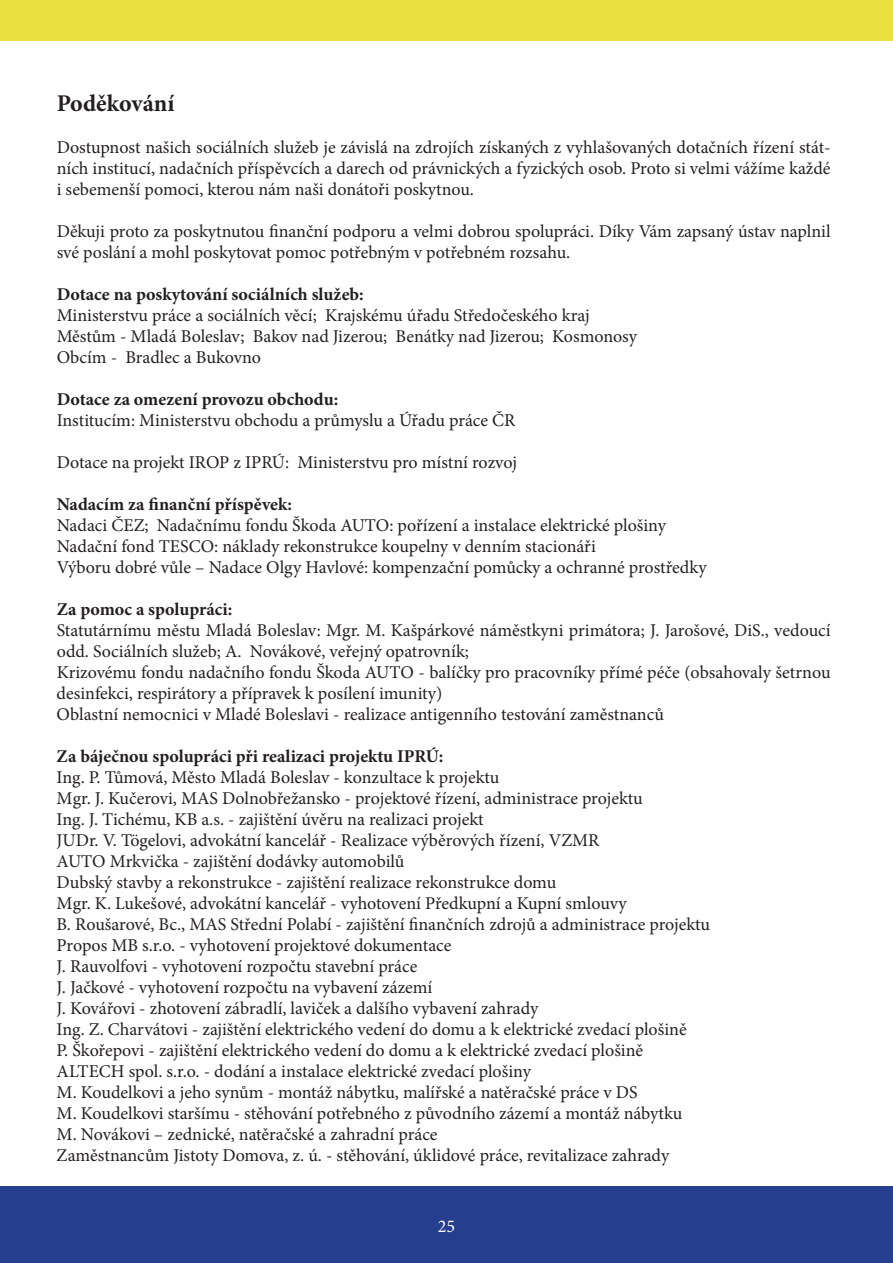
<style>
.page{position:relative;width:893px;height:1263px;background:#fff}
.page>*{position:absolute;margin:0;border:0;box-sizing:border-box;transform-origin:0 0}
.t1{font:700 24px "Minion Pro";color:#231f20}
.t2{font:18px/21px "Minion Pro";color:#231f20}
.t3{font:700 18px "Minion Pro";color:#231f20}
.t4{font:18px "Minion Pro";color:#fff}
</style>
<div class="page">
<div style="left:0;top:1186px;width:893px;height:77px;background:#253f8e"></div>
<div style="left:0;top:0;width:893px;height:40px;background:#e8e13f"></div>
<h1 class="t1" style="left:57px;top:86px;width:119px">Poděkování</h1>
<p class="t2" style="left:57px;top:137px;width:775px;text-align:justify">Dostupnost našich sociálních služeb je závislá na zdrojích získaných z vyhlašovaných dotačních řízení stát&shy;ních institucí, nadačních příspěvcích a darech od právnických a fyzických osob. Proto si velmi vážíme každé i sebemenší pomoci, kterou nám naši donátoři poskytnou.</p>
<p class="t2" style="left:57px;top:221px;width:775px">Děkuji proto za poskytnutou finanční podporu a velmi dobrou spolupráci. Díky Vám zapsaný ústav naplnil své poslání a mohl poskytovat pomoc potřebným v potřebném rozsahu.</p>
<p class="t3" style="left:57px;top:282px;width:308px">Dotace na poskytování sociálních služeb:</p>
<p class="t2" style="left:57px;top:305px;width:582px">Ministerstvu práce a sociálních věcí; Krajskému úřadu Středočeského kraj<br>Městům - Mladá Boleslav; Bakov nad Jizerou; Benátky nad Jizerou; Kosmonosy<br>Obcím - Bradlec a Bukovno</p>
<p class="t3" style="left:57px;top:387px;width:283px">Dotace za omezení provozu obchodu:</p>
<p class="t2" style="left:57px;top:410px;width:460px">Institucím: Ministerstvu obchodu a průmyslu a Úřadu práce ČR</p>
<p class="t2" style="left:57px;top:452px;width:462px">Dotace na projekt IROP z IPRÚ: Ministerstvu pro místní rozvoj</p>
<p class="t3" style="left:57px;top:492px;width:237px">Nadacím za finanční příspěvek:</p>
<p class="t2" style="left:57px;top:515px;width:651px">Nadaci ČEZ; Nadačnímu fondu Škoda AUTO: pořízení a instalace elektrické plošiny<br>Nadační fond TESCO: náklady rekonstrukce koupelny v denním stacionáři<br>Výboru dobré vůle – Nadace Olgy Havlové: kompenzační pomůcky a ochranné prostředky</p>
<p class="t3" style="left:57px;top:597px;width:177px">Za pomoc a spolupráci:</p>
<p class="t2" style="left:57px;top:620px;width:775px">Statutárnímu městu Mladá Boleslav: Mgr. M. Kašpárkové náměstkyni primátora; J. Jarošové, DiS., vedoucí odd. Sociálních služeb; A. Novákové, veřejný opatrovník;<br>Krizovému fondu nadačního fondu Škoda AUTO - balíčky pro pracovníky přímé péče (obsahovaly šetrnou desinfekci, respirátory a přípravek k posílení imunity)<br>Oblastní nemocnici v Mladé Boleslavi - realizace antigenního testování zaměstnanců</p>
<p class="t3" style="left:57px;top:744px;width:388px">Za báječnou spolupráci při realizaci projektu IPRÚ:</p>
<p class="t2" style="left:57px;top:767px;width:655px">Ing. P. Tůmová, Město Mladá Boleslav - konzultace k projektu<br>Mgr. J. Kučerovi, MAS Dolnobřežansko - projektové řízení, administrace projektu<br>Ing. J. Tichému, KB a.s. - zajištění úvěru na realizaci projekt<br>JUDr. V. Tögelovi, advokátní kancelář - Realizace výběrových řízení, VZMR<br>AUTO Mrkvička - zajištění dodávky automobilů<br>Dubský stavby a rekonstrukce - zajištění realizace rekonstrukce domu<br>Mgr. K. Lukešové, advokátní kancelář - vyhotovení Předkupní a Kupní smlouvy<br>B. Roušarové, Bc., MAS Střední Polabí - zajištění finančních zdrojů a administrace projektu Propos MB s.r.o. - vyhotovení projektové dokumentace<br>J. Rauvolfovi - vyhotovení rozpočtu stavební práce<br>J. Jačkové - vyhotovení rozpočtu na vybavení zázemí<br>J. Kovářovi - zhotovení zábradlí, laviček a dalšího vybavení zahrady<br>Ing. Z. Charvátovi - zajištění elektrického vedení do domu a k elektrické zvedací plošině<br>P. Škořepovi - zajištění elektrického vedení do domu a k elektrické zvedací plošině ALTECH spol. s.r.o. - dodání a instalace elektrické zvedací plošiny<br>M. Koudelkovi a jeho synům - montáž nábytku, malířské a natěračské práce v DS<br>M. Koudelkovi staršímu - stěhování potřebného z původního zázemí a montáž nábytku<br>M. Novákovi – zednické, natěračské a zahradní práce<br>Zaměstnancům Jistoty Domova, z. ú. - stěhování, úklidové práce, revitalizace zahrady</p>
<p class="t4" style="left:438px;top:1215px;width:19px">25</p>
</div>
